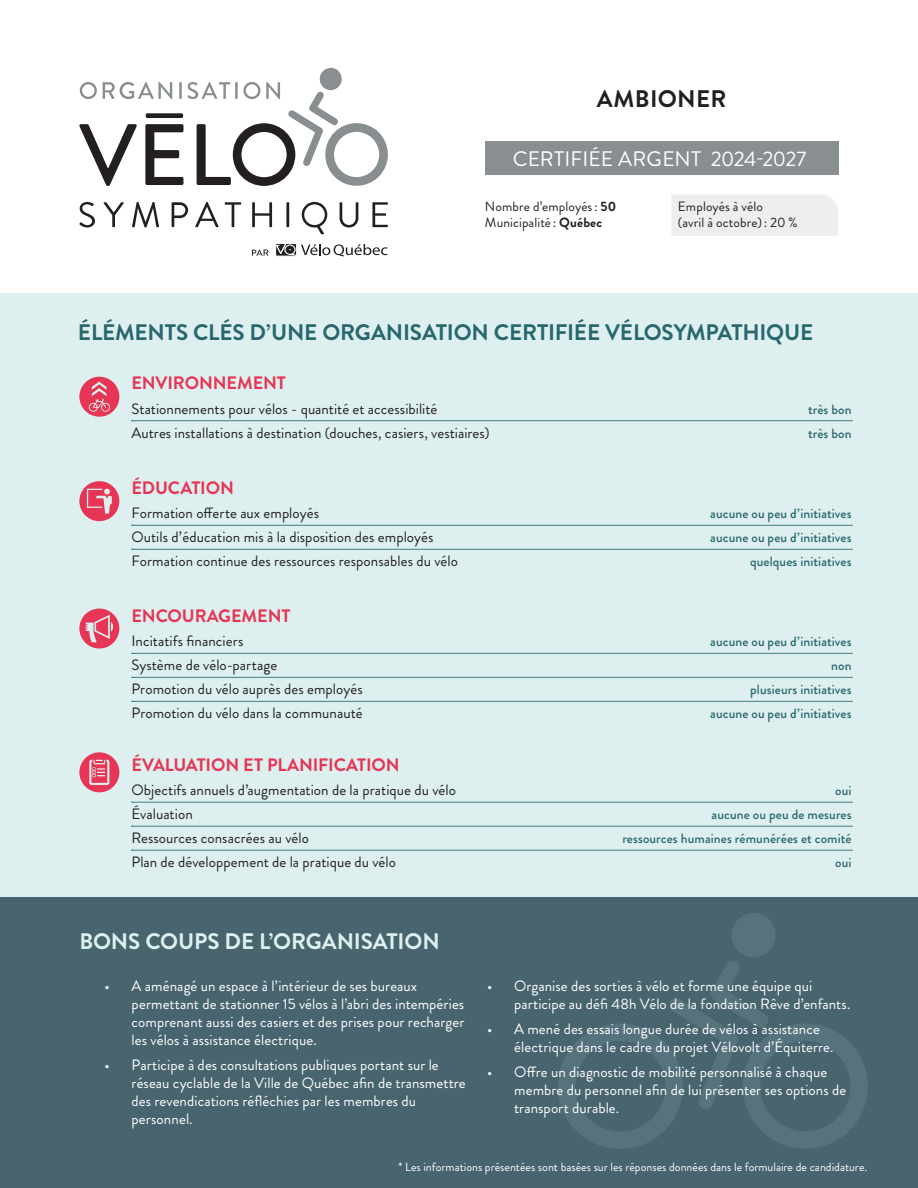
<style>
.page{position:relative;width:918px;height:1188px;background:#fff}
.page>*{position:absolute;margin:0;border:0;box-sizing:border-box;transform-origin:0 0}
.t1{font:700 24px "Brandon Grotesque";letter-spacing:.015em;color:#231f20}
.t2{font:700 22.5px "Brandon Grotesque";letter-spacing:-.01em;color:#29676f}
.t3{font:700 22.5px "Brandon Grotesque";letter-spacing:-.005em;color:#ddf0ef}
.t4{font:21px "Brandon Grotesque";color:#fff}
.t5{font:700 18px "Brandon Grotesque";letter-spacing:-.005em;color:#e63555}
.t6{font:15px/18px "Brandon Grotesque";letter-spacing:.005em;color:#fff}
.t7{font:15px "Brandon Grotesque";color:#231f20}
.t8{font:500 13.5px "Brandon Grotesque";letter-spacing:.01em;color:#29676f}
.t9{font:13.5px/16.2px "Brandon Grotesque";letter-spacing:.01em;color:#231f20}
.t10{font:12px "Brandon Grotesque";color:#fff}
.s1{font-weight:700}
</style>
<div class="page">
<div style="left:485px;top:141px;width:354px;height:34px;background:#898e90"></div>
<div style="left:671px;top:195px;width:167px;height:41px;background:#eeeeef"></div>
<div style="left:0;top:897px;width:918px;height:291px;background:#48646e"></div>
<svg style="left:558px;top:913px;width:310px;height:236px"></svg>
<div style="left:0;top:294px;width:918px;height:603px;background:#ddf0ef"></div>
<div style="left:79px;top:377px;width:40px;height:40px;background:#e63555;border-radius:50%"></div>
<svg style="left:89px;top:382px;width:21px;height:30px"></svg>
<svg style="left:132px;top:421px;width:720px;height:1px"></svg>
<div style="left:79px;top:752px;width:40px;height:40px;background:#e63555;border-radius:50%"></div>
<svg style="left:89px;top:760px;width:20px;height:25px"></svg>
<svg style="left:132px;top:802px;width:720px;height:1px"></svg>
<svg style="left:132px;top:826px;width:720px;height:1px"></svg>
<svg style="left:132px;top:850px;width:720px;height:1px"></svg>
<div style="left:79px;top:481px;width:40px;height:40px;background:#e63555;border-radius:50%"></div>
<svg style="left:87px;top:489px;width:25px;height:25px"></svg>
<svg style="left:132px;top:525px;width:720px;height:1px"></svg>
<svg style="left:132px;top:549px;width:720px;height:1px"></svg>
<div style="left:79px;top:609px;width:40px;height:40px;background:#e63555;border-radius:50%"></div>
<svg style="left:86px;top:615px;width:27px;height:27px"></svg>
<svg style="left:132px;top:653px;width:720px;height:1px"></svg>
<svg style="left:132px;top:677px;width:720px;height:1px"></svg>
<svg style="left:132px;top:701px;width:720px;height:1px"></svg>
<svg style="left:79px;top:202px;width:16px;height:26px"></svg>
<svg style="left:103px;top:202px;width:21px;height:25px"></svg>
<svg style="left:132px;top:202px;width:27px;height:26px"></svg>
<svg style="left:172px;top:202px;width:16px;height:25px"></svg>
<svg style="left:195px;top:202px;width:24px;height:25px"></svg>
<svg style="left:225px;top:202px;width:16px;height:25px"></svg>
<svg style="left:252px;top:202px;width:20px;height:25px"></svg>
<hr style="left:286px;top:202px;width:3px;height:25px;background:#231f20">
<svg style="left:302px;top:202px;width:25px;height:32px"></svg>
<svg style="left:340px;top:202px;width:18px;height:26px"></svg>
<svg style="left:372px;top:202px;width:16px;height:25px"></svg>
<svg style="left:79px;top:68px;width:309px;height:118px"></svg>
<div style="left:146px;top:113px;width:37px;height:5px;background:#231f20;border-radius:2px"></div>
<svg style="left:277px;top:244px;width:111px;height:13px"></svg>
<div style="left:275px;top:243px;width:22px;height:13px;border:1px solid #fff"></div>
<svg style="left:252px;top:249px;width:16px;height:7px"></svg>
<h1 class="t1" style="left:597px;top:85px;width:131px">AMBIONER</h1>
<h3 class="t4" style="left:513px;top:151px;width:295px">CERTIFIÉE ARGENT 2024-2027</h3>
<p class="t9" style="left:678px;top:200px;width:121px">Employés à vélo<br>(avril à octobre) : 20 %</p>
<p class="t9" style="left:485px;top:200px;width:133px">Nombre d’employés : <span class="s1">50<br></span>Municipalité : <span class="s1">Québec</span></p>
<h2 class="t2" style="left:78px;top:319px;width:737px">ÉLÉMENTS CLÉS D’UNE ORGANISATION CERTIFIÉE VÉLOSYMPATHIQUE</h2>
<p class="t5" style="left:131px;top:373px;width:156px">ENVIRONNEMENT</p>
<p class="t7" style="left:131px;top:403px;width:307px">Stationnements pour vélos - quantité et accessibilité</p>
<p class="t8" style="left:808px;top:401px;width:45px">très bon</p>
<p class="t7" style="left:131px;top:427px;width:360px">Autres installations à destination (douches, casiers, vestiaires)</p>
<p class="t8" style="left:808px;top:425px;width:45px">très bon</p>
<p class="t5" style="left:131px;top:477px;width:104px">ÉDUCATION</p>
<p class="t7" style="left:131px;top:508px;width:189px">Formation offerte aux employés</p>
<p class="t8" style="left:710px;top:506px;width:143px">aucune ou peu d’initiatives</p>
<p class="t7" style="left:131px;top:532px;width:304px">Outils d’éducation mis à la disposition des employés</p>
<p class="t8" style="left:710px;top:530px;width:143px">aucune ou peu d’initiatives</p>
<p class="t7" style="left:131px;top:556px;width:328px">Formation continue des ressources responsables du vélo</p>
<p class="t8" style="left:750px;top:554px;width:103px">quelques initiatives</p>
<p class="t5" style="left:131px;top:605px;width:161px">ENCOURAGEMENT</p>
<p class="t7" style="left:131px;top:636px;width:113px">Incitatifs financiers</p>
<p class="t8" style="left:710px;top:634px;width:143px">aucune ou peu d’initiatives</p>
<p class="t7" style="left:131px;top:660px;width:147px">Système de vélo-partage</p>
<p class="t8" style="left:831px;top:658px;width:22px">non</p>
<p class="t7" style="left:131px;top:684px;width:233px">Promotion du vélo auprès des employés</p>
<p class="t8" style="left:750px;top:682px;width:103px">plusieurs initiatives</p>
<p class="t7" style="left:131px;top:708px;width:233px">Promotion du vélo dans la communauté</p>
<p class="t8" style="left:710px;top:706px;width:143px">aucune ou peu d’initiatives</p>
<p class="t5" style="left:131px;top:754px;width:270px">ÉVALUATION ET PLANIFICATION</p>
<p class="t7" style="left:131px;top:784px;width:326px">Objectifs annuels d’augmentation de la pratique du vélo</p>
<p class="t8" style="left:835px;top:783px;width:18px">oui</p>
<p class="t7" style="left:131px;top:808px;width:63px">Évaluation</p>
<p class="t8" style="left:712px;top:807px;width:141px">aucune ou peu de mesures</p>
<p class="t7" style="left:131px;top:832px;width:179px">Ressources consacrées au vélo</p>
<p class="t8" style="left:622px;top:831px;width:231px">ressources humaines rémunérées et comité</p>
<p class="t7" style="left:131px;top:856px;width:266px">Plan de développement de la pratique du vélo</p>
<p class="t8" style="left:835px;top:855px;width:18px">oui</p>
<h2 class="t3" style="left:79px;top:928px;width:362px">BONS COUPS DE L’ORGANISATION</h2>
<p class="t6" style="left:132px;top:979px;width:334px;text-indent:-27px">• A aménagé un espace à l’intérieur de ses bureaux permettant de stationner 15 vélos à l’abri des intempéries comprenant aussi des casiers et des prises pour recharger les vélos à assistance électrique.</p>
<p class="t6" style="left:132px;top:1058px;width:336px;text-indent:-27px">• Participe à des consultations publiques portant sur le réseau cyclable de la Ville de Québec afin de transmettre des revendications réfléchies par les membres du personnel.</p>
<p class="t6" style="left:514px;top:979px;width:338px;text-indent:-27px">• Organise des sorties à vélo et forme une équipe qui participe au défi 48h Vélo de la fondation Rêve d’enfants.</p>
<p class="t6" style="left:514px;top:1022px;width:321px;text-indent:-27px">• A mené des essais longue durée de vélos à assistance électrique dans le cadre du projet Vélovolt d’Équiterre.</p>
<p class="t6" style="left:514px;top:1064px;width:334px;text-indent:-27px">• Offre un diagnostic de mobilité personnalisé à chaque membre du personnel afin de lui présenter ses options de transport durable.</p>
<p class="t10" style="left:399px;top:1162px;width:470px">* Les informations présentées sont basées sur les réponses données dans le formulaire de candidature.</p>
</div>
